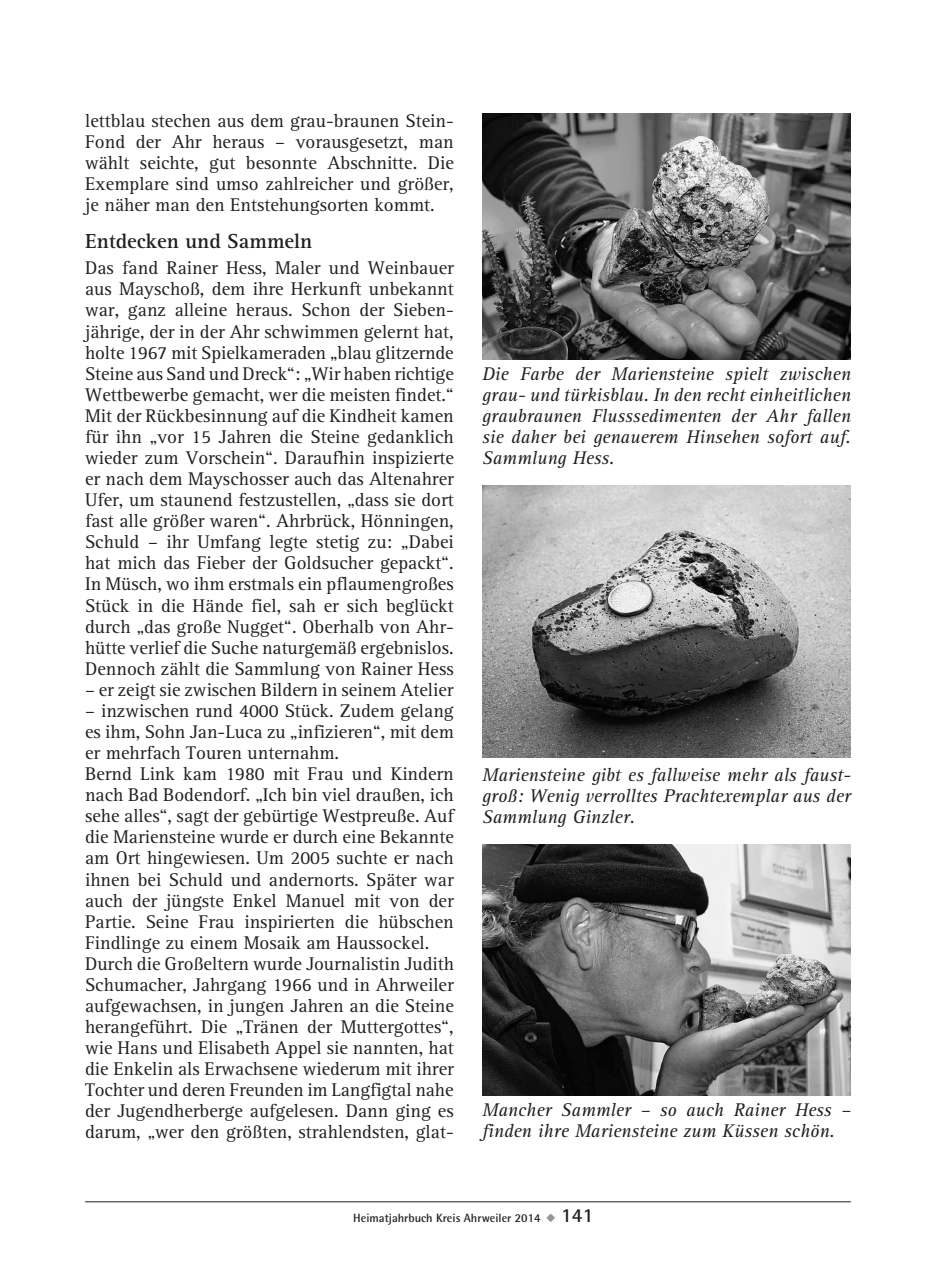
<style>
.page{position:relative;width:936px;height:1276px;background:#fff}
.page>*{position:absolute;margin:0;border:0;box-sizing:border-box;transform-origin:0 0}
.t1{font:700 21px "AT Rotis Serif";color:#231f20}
.t2{font:19px/21px "AT Rotis Serif";color:#231f20;text-align:justify}
.t3{font:italic 19px/21px "AT Rotis Serif";color:#231f20;text-align:justify}
.t4{font:700 12px "Rotis Semi Sans";color:#231f20}
.s1{color:#939598}
.s2{font-family:"Rotis Sans Serif";font-size:20px}
</style>
<div class="page">
<hr style="left:85px;top:1201px;width:765px;height:1px;background:#231f20">
<img style="left:482px;top:113px;width:368px;height:246px">
<img style="left:482px;top:485px;width:368px;height:273px">
<img style="left:482px;top:844px;width:368px;height:251px">
<p class="t2" style="left:85px;top:111px;width:370px">lettblau stechen aus dem grau-braunen Stein-Fond der Ahr heraus – vorausgesetzt, man wählt seichte, gut besonnte Abschnitte. Die Exemplare sind umso zahlreicher und größer, je näher man den Entstehungsorten kommt.</p>
<p class="t1" style="left:85px;top:228px;width:228px">Entdecken und Sammeln</p>
<p class="t2" style="left:85px;top:258px;width:370px">Das fand Rainer Hess, Maler und Weinbauer aus Mayschoß, dem ihre Herkunft unbekannt war, ganz alleine heraus. Schon der Sieben&shy;jährige, der in der Ahr schwimmen gelernt hat, holte 1967 mit Spielkameraden „blau glitzernde Steine aus Sand und Dreck“: „Wir haben richtige Wettbewerbe gemacht, wer die meisten findet.“ Mit der Rückbesinnung auf die Kindheit kamen für ihn „vor 15 Jahren die Steine gedanklich wieder zum Vorschein“. Daraufhin inspizierte er nach dem Mayschosser auch das Altenahrer Ufer, um staunend festzustellen, „dass sie dort fast alle größer waren“. Ahrbrück, Hönningen, Schuld – ihr Umfang legte stetig zu: „Dabei hat mich das Fieber der Goldsucher gepackt“.<br>In Müsch, wo ihm erstmals ein pflaumengroßes Stück in die Hände fiel, sah er sich beglückt durch „das große Nugget“. Oberhalb von Ahr&shy;hütte verlief die Suche naturgemäß ergebnislos.<br>Dennoch zählt die Sammlung von Rainer Hess</p>
<p class="t2" style="left:85px;top:679px;width:370px">– er zeigt sie zwischen Bildern in seinem Atelier</p>
<p class="t2" style="left:85px;top:700px;width:370px;text-align:left">– inzwischen rund 4000 Stück. Zudem gelang es ihm, Sohn Jan-Luca zu „infizieren“, mit dem er mehrfach Touren unternahm.<br>Bernd Link kam 1980 mit Frau und Kindern nach Bad Bodendorf. „Ich bin viel draußen, ich sehe alles“, sagt der gebürtige Westpreuße. Auf die Mariensteine wurde er durch eine Bekannte am Ort hingewiesen. Um 2005 suchte er nach ihnen bei Schuld und andernorts. Später war auch der jüngste Enkel Manuel mit von der Partie. Seine Frau inspirierten die hübschen Findlinge zu einem Mosaik am Haussockel.<br>Durch die Großeltern wurde Journalistin Judith Schumacher, Jahrgang 1966 und in Ahrweiler aufgewachsen, in jungen Jahren an die Steine herangeführt. Die „Tränen der Muttergottes“, wie Hans und Elisabeth Appel sie nannten, hat die Enkelin als Erwachsene wiederum mit ihrer Tochter und deren Freunden im Langfigtal nahe der Jugendherberge aufgelesen. Dann ging es darum, „wer den größten, strahlendsten, glat-</p>
<p class="t3" style="left:482px;top:364px;width:370px">Die Farbe der Mariensteine spielt zwischen grau- und türkisblau. In den recht einheitlichen graubraunen Flusssedimenten der Ahr fallen sie daher bei genauerem Hinsehen sofort auf.<br>Sammlung Hess.</p>
<p class="t3" style="left:482px;top:765px;width:370px">Mariensteine gibt es fallweise mehr als faust&shy;groß: Wenig verrolltes Prachtexemplar aus der Sammlung Ginzler.</p>
<p class="t3" style="left:482px;top:1100px;width:370px">Mancher Sammler – so auch Rainer Hess – finden ihre Mariensteine zum Küssen schön.</p>
<p class="t4" style="left:353px;top:1210px;width:242px">Heimatjahrbuch Kreis Ahrweiler 2014 <span class="s1">◆</span> <span class="s2">141</span></p>
</div>
